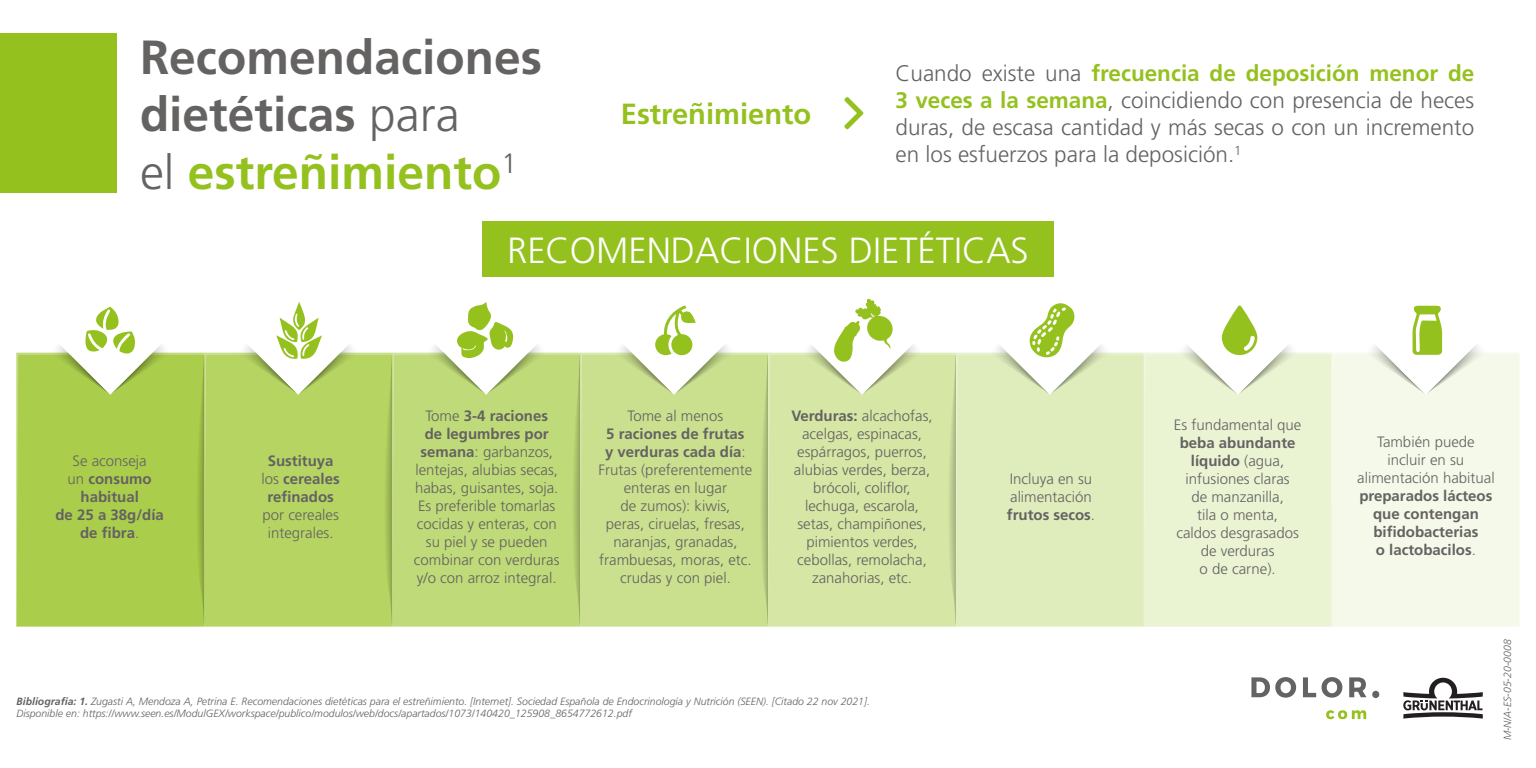
<style>
.page{position:relative;width:1536px;height:768px;background:#fff}
.page>*{position:absolute;margin:0;border:0;box-sizing:border-box;transform-origin:0 0}
.t1{font:700 48px/57.4px "Frutiger LT Std";color:#656262}
.t2{font:300 36.45px "Frutiger LT Std";color:#fff}
.t3{font:700 29.1px "Frutiger LT Std";color:#95c11f}
.t4{font:300 22.5px/27px "Frutiger LT Std";color:#656262;text-align:justify}
.t5{font:300 15px/18px "Frutiger LT Std";color:#656262;text-align:center}
.t6{font:700 15px/18px "Frutiger LT Std";color:#656262;text-align:center}
.t7{font:italic 300 10.5px/12.6px "Frutiger LT Std";color:#656262}
.s1{font-weight:300}
.s2{color:#95c11f}
.s3{font-weight:700;color:#95c11f}
.s4{font-weight:700}
</style>
<div class="page">
<div style="left:0;top:33px;width:117px;height:160px;background:#95c11f"></div>
<svg style="left:844px;top:97px;width:19px;height:32px"></svg>
<div style="left:482px;top:221px;width:572px;height:56px;background:#95c11f"></div>
<svg style="left:16px;top:299px;width:1504px;height:328px"></svg>
<svg style="left:1251px;top:677px;width:45px;height:21px"></svg>
<svg style="left:1303px;top:677px;width:39px;height:21px"></svg>
<svg style="left:1349px;top:677px;width:17px;height:20px"></svg>
<svg style="left:1326px;top:710px;width:40px;height:9px"></svg>
<div style="left:1372px;top:691px;width:7px;height:7px;background:#656262;border-radius:50%"></div>
<svg style="left:1403px;top:678px;width:80px;height:41px"></svg>
<p class="t1" style="left:140px;top:28px;width:404px">Recomendaciones dietéticas <span class="s1">para<br>el</span> <span class="s2">estreñimiento</span><sup>1</sup></p>
<p class="t3" style="left:621px;top:97px;width:192px">Estreñimiento</p>
<p class="t4" style="left:896px;top:60px;width:580px">Cuando existe una <span class="s3">frecuencia de deposición menor de 3 veces a la semana</span>, coincidiendo con presencia de heces duras, de escasa cantidad y más secas o con un incremento en los esfuerzos para la deposición.<sup>1</sup></p>
<p class="t2" style="left:507px;top:230px;width:523px">RECOMENDACIONES DIETÉTICAS</p>
<p class="t6" style="left:55px;top:451px;width:110px"><span class="s1">Se aconseja<br>un</span> consumo habitual<br>de 25 a 38g/día de fibra<span class="s1">.</span></p>
<p class="t6" style="left:262px;top:451px;width:80px">Sustituya <span class="s1">los</span> cereales refinados <span class="s1">por cereales integrales.</span></p>
<p class="t5" style="left:414px;top:407px;width:147px">Tome <span class="s4">3-4 raciones<br>de legumbres por semana</span>: garbanzos, lentejas, alubias secas, habas, guisantes, soja.<br>Es preferible tomarlas cocidas y enteras, con su piel y se pueden combinar con verduras y/o con arroz integral.</p>
<p class="t5" style="left:599px;top:407px;width:155px">Tome al menos<br><span class="s4">5 raciones de frutas<br>y verduras cada día</span>:<br>Frutas (preferentemente enteras en lugar<br>de zumos): kiwis,<br>peras, ciruelas, fresas, naranjas, granadas, frambuesas, moras, etc. crudas y con piel.</p>
<p class="t5" style="left:791px;top:407px;width:143px"><span class="s4">Verduras:</span> alcachofas, acelgas, espinacas, espárragos, puerros, alubias verdes, berza, brócoli, coliflor, lechuga, escarola, setas, champiñones, pimientos verdes, cebollas, remolacha, zanahorias, etc.</p>
<p class="t7" style="left:16px;top:695px;width:855px"><span class="s4">Bibliografia: 1.</span> Zugasti A, Mendoza A, Petrina E. Recomendaciones dietéticas para el estreñimiento. [Internet]. Sociedad Española de Endocrinología y Nutrición (SEEN). [Citado 22 nov 2021].<br>Disponible en: https://www.seen.es/ModulGEX/workspace/publico/modulos/web/docs/apartados/1073/140420_125908_8654772612.pdf</p>
<p class="t5" style="left:1007px;top:470px;width:90px;text-align:left">Incluya en su alimentación <span class="s4">frutos secos</span>.</p>
<p class="t5" style="left:1174px;top:416px;width:129px">Es fundamental que <span class="s4">beba abundante líquido</span> (agua, infusiones claras<br>de manzanilla,<br>tila o menta,<br>caldos desgrasados de verduras<br>o de carne).</p>
<p class="t6" style="left:1357px;top:433px;width:139px"><span class="s1">También puede incluir en su alimentación habitual </span>preparados lácteos que contengan bifidobacterias<br>o lactobacilos<span class="s1">.</span></p>
<p class="t7" style="left:1501px;top:740px;width:102px;rotate:-90deg">M-N/A-ES-05-20-0008</p>
</div>
